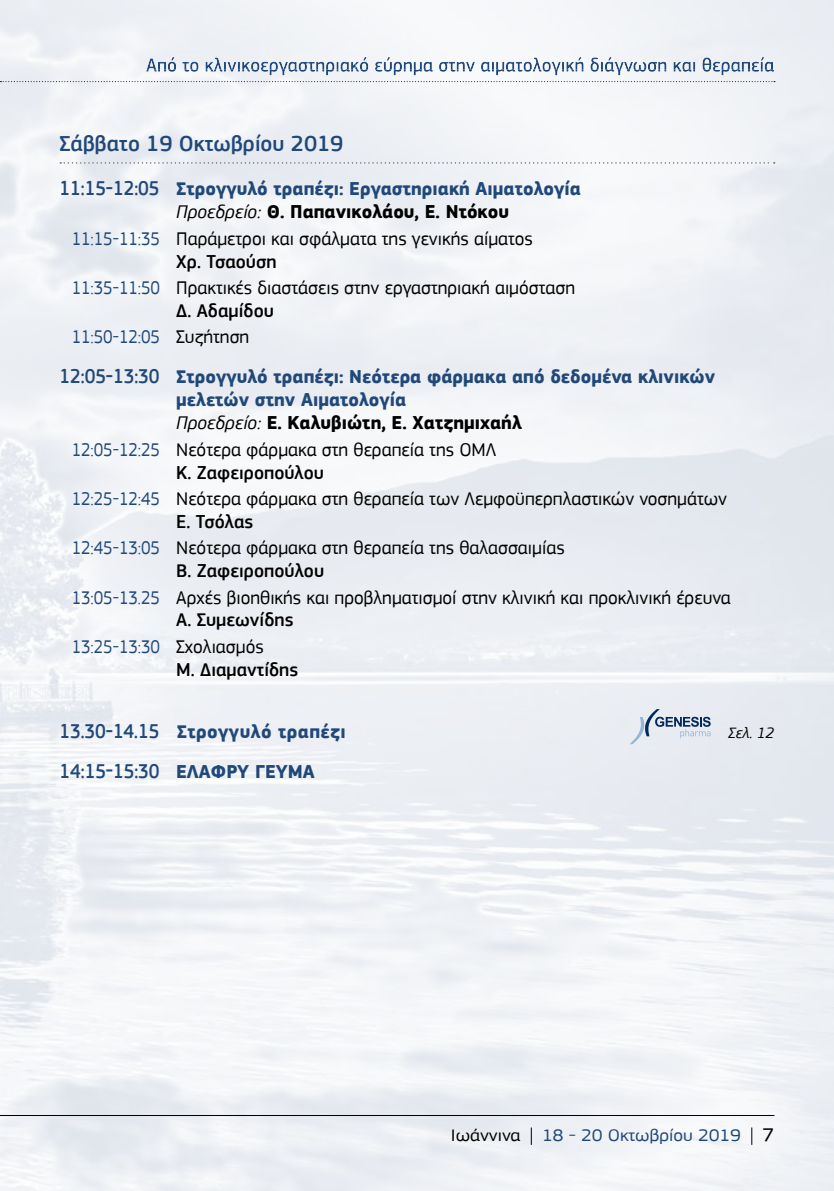
<style>
.page{position:relative;width:834px;height:1191px;background:#fff}
.page>*{position:absolute;margin:0;border:0;box-sizing:border-box;transform-origin:0 0}
.t1{font:500 22.75px "PF Square Sans Pro";color:#204879}
.t2{font:500 21px "PF Square Sans Pro";color:#204879;scale:.88 1}
.t3{font:19.25px/22.8px "PF Square Sans Pro";color:#000}
.t4{font:700 19.25px/23.6px "PF Square Sans Pro";color:#204879}
.t5{font:700 19.25px/23.6px "PF Square Sans Pro";color:#000}
.t6{font:500 19.25px/22.8px "PF Square Sans Pro";color:#000}
.t7{font:700 19.25px "PF Square Sans Pro";letter-spacing:.02em;color:#204879}
.t8{font:17.5px "PF Square Sans Pro";color:#204879;scale:1.1 1}
.t9{font:italic 15.75px "PF Square Sans Pro";color:#000}
.s1{font-weight:500;font-size:21px}
.s2{font-weight:400;font-style:italic;color:#000}
.s3{color:#000}
.s4{color:#204879}
.s5{font-weight:500}
.s6{font-weight:400}
.s7{font-weight:400;color:#000}
.s8{font-weight:400;font-style:italic}
.s9{font-weight:400;color:#204879}
.s10{font-weight:700;font-size:19.25px}
.s11{font-size:19.25px;color:#000}
</style>
<div class="page">
<img style="left:0;top:0;width:833px;height:1191px">
<svg style="left:0;top:81px;width:774px;height:1px"></svg>
<hr style="left:0;top:1115px;width:774px;height:1px;background:#000">
<div style="left:58px;top:52px;width:752px;height:27px;background:#fff;opacity:.75"></div>
<div style="left:93px;top:63px;width:717px;height:16px;background:#000;opacity:.75"></div>
<svg style="left:530px;top:1127px;width:1px;height:17px"></svg>
<svg style="left:751px;top:1127px;width:1px;height:17px"></svg>
<svg style="left:60px;top:162px;width:714px;height:2px"></svg>
<svg style="left:629px;top:709px;width:81px;height:35px"></svg>
<p class="t1" style="left:60px;top:130px;width:285px">Σάββατο 19 Οκτωβρίου 2019</p>
<p class="t4" style="left:176px;top:177px;width:406px;text-indent:-117px"><span class="s1">11:15-12:05</span> Στρογγυλό τραπέζι: Εργαστηριακή Αιματολογία<br><span class="s2">Προεδρείο:</span> <span class="s3">Θ. Παπανικολάου, Ε. Ντόκου</span></p>
<p class="t3" style="left:176px;top:227px;width:358px;text-indent:-104px"><span class="s4">11:15-11:35</span> Παράμετροι και σφάλματα της γενικής αίματος<br><span class="s5">Χρ. Τσαούση</span></p>
<p class="t3" style="left:176px;top:276px;width:400px;text-indent:-104px"><span class="s4">11:35-11:50</span> Πρακτικές διαστάσεις στην εργαστηριακή αιμόσταση<br><span class="s5">Δ. Αδαμίδου</span></p>
<p class="t4" style="left:60px;top:318px;width:657px;line-height:39.6px;text-indent:12px"><span class="s6">11:50-12:05</span> <span class="s7">Συζήτηση<br></span><span class="s1">12:05-13:30</span> Στρογγυλό τραπέζι: Νεότερα φάρμακα από δεδομένα κλινικών</p>
<p class="t5" style="left:176px;top:388px;width:347px"><span class="s4">μελετών στην Αιματολογία<br></span><span class="s8">Προεδρείο:</span> Ε. Καλυβιώτη, Ε. Χατζημιχαήλ</p>
<p class="t3" style="left:176px;top:438px;width:321px;text-indent:-104px"><span class="s4">12:05-12:25</span> Νεότερα φάρμακα στη θεραπεία της ΟΜΛ<br><span class="s5">Κ. Ζαφειροπούλου</span></p>
<p class="t3" style="left:176px;top:487px;width:552px;text-indent:-104px"><span class="s4">12:25-12:45</span> Νεότερα φάρμακα στη θεραπεία των Λεμφοϋπερπλαστικών νοσημάτων<br><span class="s5">E. Τσόλας</span></p>
<p class="t3" style="left:176px;top:537px;width:390px;text-indent:-104px"><span class="s4">12:45-13:05</span> Νεότερα φάρμακα στη θεραπεία της θαλασσαιμίας<br><span class="s5">Β. Ζαφειροπούλου</span></p>
<p class="t3" style="left:176px;top:586px;width:556px;text-indent:-104px"><span class="s4">13:05-13.25</span> Αρχές βιοηθικής και προβληματισμοί στην κλινική και προκλινική έρευνα<br><span class="s5">Α. Συμεωνίδης</span></p>
<p class="t6" style="left:176px;top:635px;width:123px;text-indent:-104px"><span class="s9">13:25-13:30</span> <span class="s6">Σχολιασμός<br></span>Μ. Διαμαντίδης</p>
<p class="t7" style="left:60px;top:720px;width:288px"><span class="s1">13.30-14.15</span> Στρογγυλό τραπέζι</p>
<p class="t9" style="left:728px;top:724px;width:47px">Σελ. 12</p>
<p class="t2" style="left:60px;top:758px;width:291px">14:15-15:30 <span class="s10">ΕΛΑΦΡΎ ΓΕΎΜΑ</span></p>
<p class="t8" style="left:450px;top:1125px;width:296px"><span class="s3">Ιωάννινα</span> 18 - 20 Οκτωβρίου 2019 <span class="s11">7</span></p>
</div>
